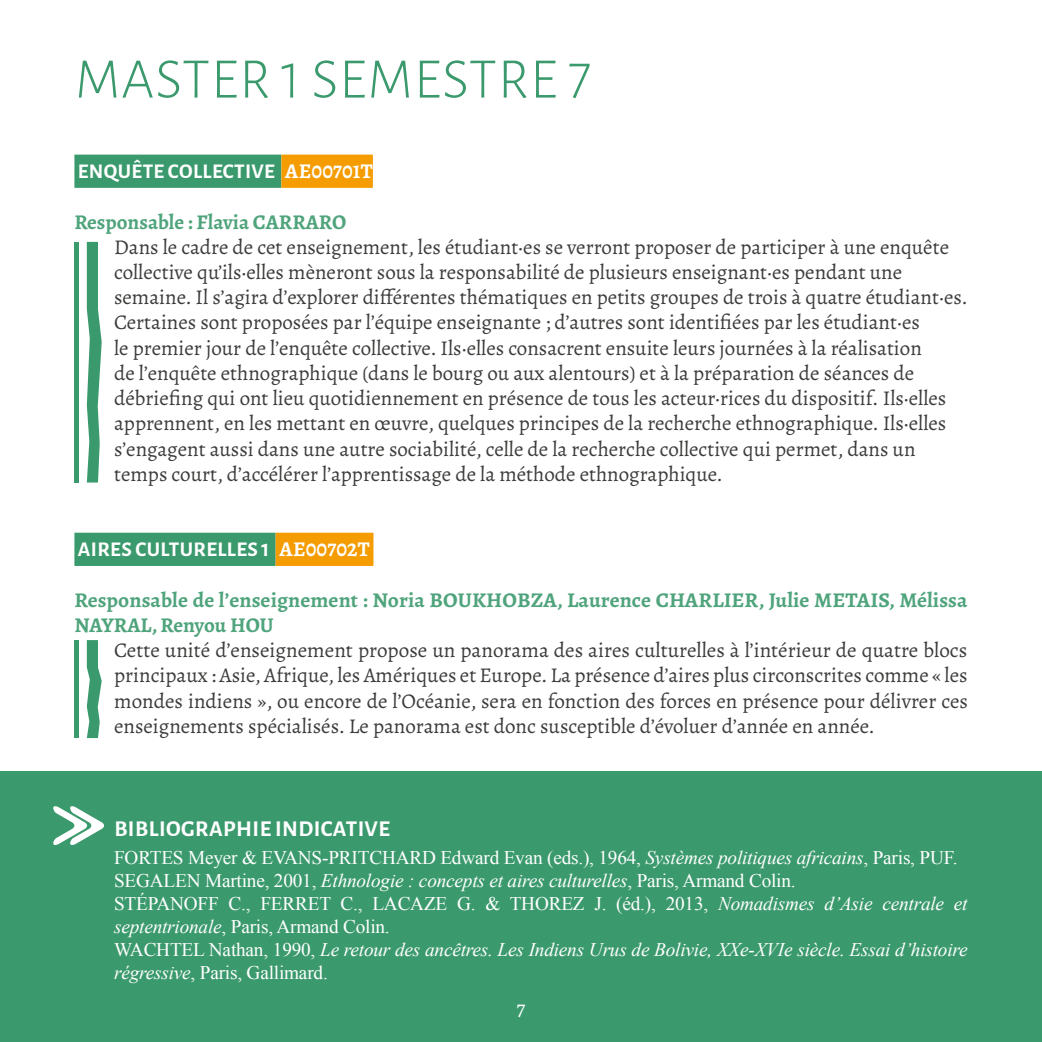
<style>
.page{position:relative;width:1042px;height:1042px;background:#fff}
.page>*{position:absolute;margin:0;border:0;box-sizing:border-box;transform-origin:0 0}
.t1{font:300 57.75px "Alegreya Sans";letter-spacing:.02em;color:#3b9a6d}
.t2{font:700 22.75px "Alegreya Sans";letter-spacing:.02em;color:#fff}
.t3{font:21px/25.2px "Alegreya";color:#3c3c3b}
.t4{font:700 21px/25.2px "Alegreya";letter-spacing:.005em;color:#4fa47c}
.t5{font:700 21px "Alegreya Sans";letter-spacing:.02em;color:#fff}
.t6{font:21px "Alegreya";color:#fff}
.t7{font:19.25px/23.1px "Times New Roman";letter-spacing:-.01em;color:#fff}
.s1{font-family:"Alegreya"}
.s2{font-style:italic}
</style>
<div class="page">
<div style="left:0;top:771px;width:1042px;height:271px;background:#3b9a6d"></div>
<svg style="left:87px;top:242px;width:15px;height:240px"></svg>
<div style="left:74px;top:242px;width:5px;height:240px;background:#3b9a6d"></div>
<svg style="left:87px;top:640px;width:15px;height:98px"></svg>
<div style="left:74px;top:640px;width:5px;height:98px;background:#3b9a6d"></div>
<div style="left:74px;top:155px;width:207px;height:33px;background:#3b9a6d"></div>
<div style="left:281px;top:155px;width:92px;height:33px;background:#f59c00"></div>
<div style="left:74px;top:533px;width:202px;height:33px;background:#3b9a6d"></div>
<div style="left:276px;top:533px;width:97px;height:33px;background:#f59c00"></div>
<svg style="left:53px;top:806px;width:51px;height:39px"></svg>
<h1 class="t1" style="left:75px;top:41px;width:518px">MASTER 1 SEMESTRE 7</h1>
<p class="t5" style="left:78px;top:156px;width:296px">ENQUÊTE COLLECTIVE <span class="s1">AE00701T</span></p>
<p class="t4" style="left:74px;top:209px;width:273px">Responsable : Flavia CARRARO</p>
<p class="t3" style="left:114px;top:234px;width:855px">Dans le cadre de cet enseignement, les étudiant·es se verront proposer de participer à une enquête collective qu’ils·elles mèneront sous la responsabilité de plusieurs enseignant·es pendant une semaine. Il s’agira d’explorer différentes thématiques en petits groupes de trois à quatre étudiant·es.<br>Certaines sont proposées par l’équipe enseignante ; d’autres sont identifiées par les étudiant·es<br>le premier jour de l’enquête collective. Ils·elles consacrent ensuite leurs journées à la réalisation<br>de l’enquête ethnographique (dans le bourg ou aux alentours) et à la préparation de séances de débriefing qui ont lieu quotidiennement en présence de tous les acteur·rices du dispositif. Ils·elles apprennent, en les mettant en œuvre, quelques principes de la recherche ethnographique. Ils·elles s’engagent aussi dans une autre sociabilité, celle de la recherche collective qui permet, dans un temps court, d’accélérer l’apprentissage de la méthode ethnographique.</p>
<p class="t5" style="left:78px;top:534px;width:293px">AIRES CULTURELLES 1 <span class="s1">AE00702T</span></p>
<p class="t4" style="left:74px;top:587px;width:894px">Responsable de l’enseignement : Noria BOUKHOBZA, Laurence CHARLIER, Julie METAIS, Mélissa<br>NAYRAL, Renyou HOU</p>
<p class="t3" style="left:114px;top:637px;width:855px;text-align:justify">Cette unité d’enseignement propose un panorama des aires culturelles à l’intérieur de quatre blocs principaux : Asie, Afrique, les Amériques et Europe. La présence d’aires plus circonscrites comme « les mondes indiens », ou encore de l’Océanie, sera en fonction des forces en présence pour délivrer ces enseignements spécialisés. Le panorama est donc susceptible d’évoluer d’année en année.</p>
<p class="t2" style="left:114px;top:811px;width:277px">BIBLIOGRAPHIE INDICATIVE</p>
<p class="t7" style="left:114px;top:845px;width:855px">FORTES Meyer &amp; EVANS-PRITCHARD Edward Evan (eds.), 1964, <span class="s2">Systèmes politiques africains</span>, Paris, PUF.<br>SEGALEN Martine, 2001, <span class="s2">Ethnologie : concepts et aires culturelles</span>, Paris, Armand Colin.<br>STÉPANOFF C., FERRET C., LACAZE G. &amp; THOREZ J. (éd.), 2013, <span class="s2">Nomadismes d’Asie centrale et septentrionale</span>, Paris, Armand Colin.<br>WACHTEL Nathan, 1990, <span class="s2">Le retour des ancêtres. Les Indiens Urus de Bolivie, XXe-XVIe siècle. Essai d’histoire régressive</span>, Paris, Gallimard.</p>
<p class="t6" style="left:516px;top:994px;width:10px">7</p>
</div>
